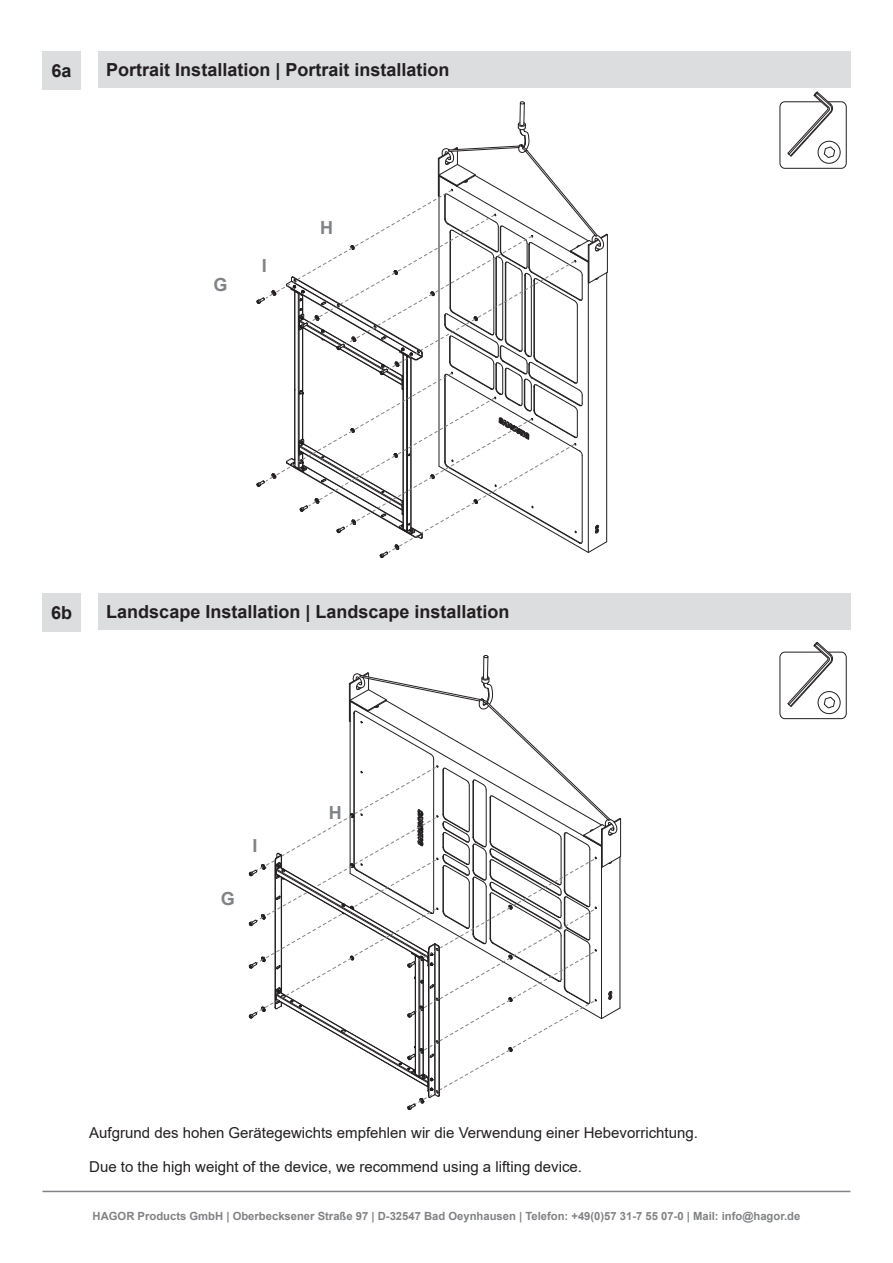
<style>
.page{position:relative;width:893px;height:1263px;background:#fff}
.page>*{position:absolute;margin:0;border:0;box-sizing:border-box;transform-origin:0 0}
.t1{font:700 18px "Arial";color:#231f20}
.t2{font:700 18px "Arial";color:#808285}
.t3{font:15px "Arial";color:#231f20}
.t4{font:700 11.25px "Arial";color:#808285}
</style>
<div class="page">
<hr style="left:43px;top:1191px;width:807px;height:1px;background:#808285">
<div style="left:43px;top:51px;width:38px;height:38px;background:#dcdddf"></div>
<svg style="left:256px;top:101px;width:352px;height:457px"></svg>
<svg style="left:249px;top:655px;width:372px;height:455px"></svg>
<div style="left:43px;top:593px;width:38px;height:38px;background:#dcdddf"></div>
<div style="left:779px;top:101px;width:68px;height:68px;border:1px solid #231f20;border-radius:5px"></div>
<svg style="left:818px;top:141px;width:22px;height:22px"></svg>
<div style="left:818px;top:141px;width:23px;height:23px;border:1px solid #231f20;border-radius:50%"></div>
<svg style="left:787px;top:91px;width:49px;height:68px"></svg>
<div style="left:779px;top:652px;width:68px;height:67px;border:1px solid #231f20;border-radius:5px"></div>
<svg style="left:818px;top:691px;width:22px;height:23px"></svg>
<div style="left:818px;top:691px;width:23px;height:23px;border:1px solid #231f20;border-radius:50%"></div>
<svg style="left:787px;top:642px;width:49px;height:67px"></svg>
<div style="left:98px;top:51px;width:752px;height:37px;background:#dcdddf"></div>
<div style="left:98px;top:593px;width:752px;height:37px;background:#dcdddf"></div>
<p class="t1" style="left:52px;top:58px;width:22px">6a</p>
<p class="t1" style="left:106px;top:57px;width:345px">Portrait Installation | Portrait installation</p>
<p class="t2" style="left:213px;top:272px;width:16px">G</p>
<p class="t2" style="left:262px;top:253px;width:7px">I</p>
<p class="t2" style="left:320px;top:215px;width:14px">H</p>
<p class="t1" style="left:51px;top:600px;width:23px">6b</p>
<p class="t1" style="left:106px;top:599px;width:405px">Landscape Installation | Landscape installation</p>
<p class="t2" style="left:221px;top:886px;width:16px">G</p>
<p class="t2" style="left:253px;top:833px;width:7px">I</p>
<p class="t2" style="left:329px;top:800px;width:14px">H</p>
<p class="t3" style="left:89px;top:1122px;width:610px">Aufgrund des hohen Gerätegewichts empfehlen wir die Verwendung einer Hebevorrichtung.</p>
<p class="t3" style="left:89px;top:1156px;width:494px">Due to the high weight of the device, we recommend using a lifting device.</p>
<p class="t4" style="left:93px;top:1208px;width:709px">HAGOR Products GmbH | Oberbecksener Straße 97 | D-32547 Bad Oeynhausen | Telefon: +49(0)57 31-7 55 07-0 | Mail: info@hagor.de</p>
</div>
